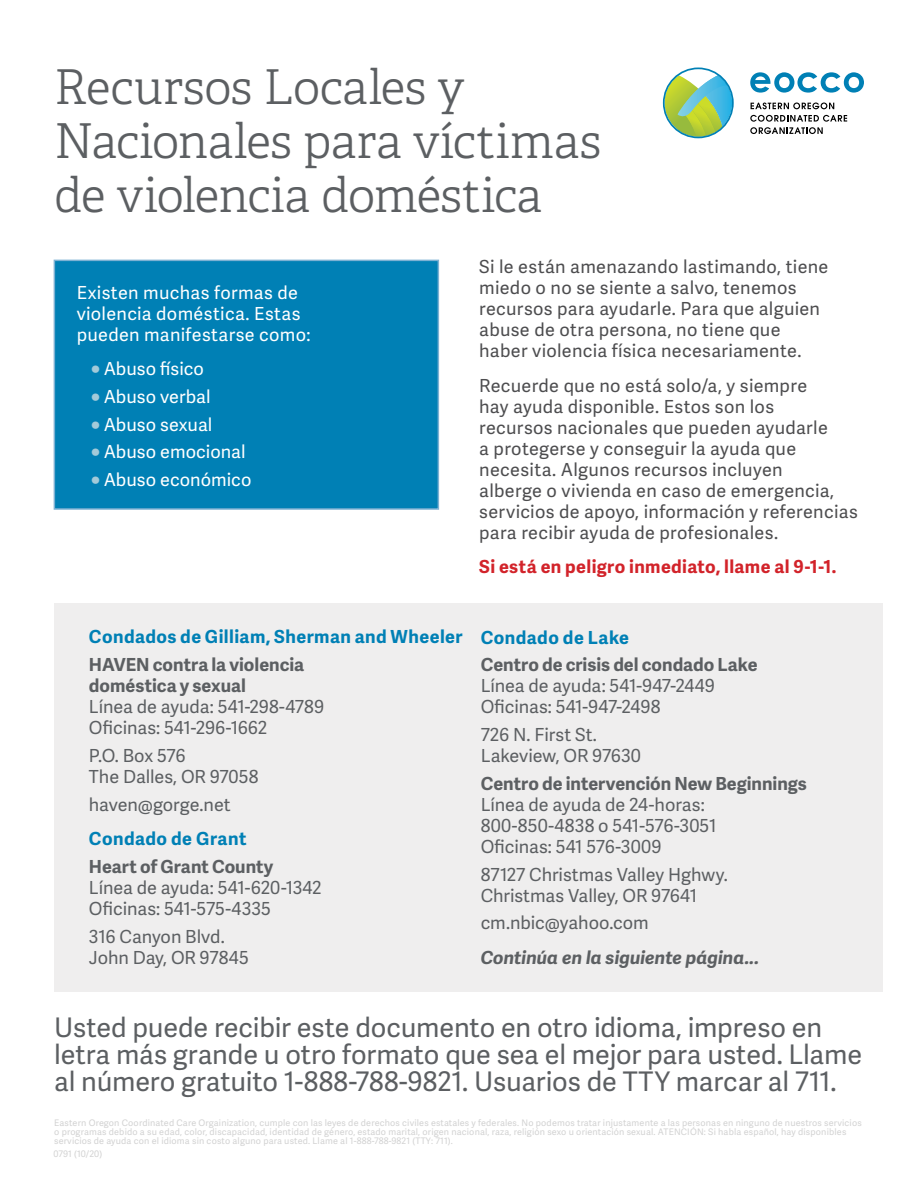
<style>
.page{position:relative;width:918px;height:1188px;background:#fff}
.page>*{position:absolute;margin:0;border:0;box-sizing:border-box;transform-origin:0 0}
.t1{font:48px/54px "Adelle PE Lt";letter-spacing:-.01em;color:#5c5f62}
.t2{font:27px/27px "Adelle Sans";letter-spacing:-.005em;color:#5c5f62}
.t3{font:18px/21px "Adelle Sans";letter-spacing:.015em;color:#4d4d4f}
.t4{font:18px/21px "Adelle Sans";letter-spacing:-.005em;color:#5c5f62}
.t5{font:18px/21px "Adelle Sans";letter-spacing:.015em;color:#fff}
.t6{font:700 18px/21px "Adelle Sans";color:#5c5f62}
.t7{font:700 18px "Adelle Sans";letter-spacing:.025em;color:#0080b5}
.t8{font:700 18px "Adelle Sans";letter-spacing:.02em;color:#d2232a}
.t9{font:italic 700 18px "Adelle Sans";color:#5c5f62}
.t10{font:9px/9px "Adelle Sans";letter-spacing:.02em;color:#d2d2d2}
.s1{color:#a3cad9}
</style>
<div class="page">
<div style="left:54px;top:260px;width:385px;height:250px;background:#0080b5;border:2px solid #7db1d3"></div>
<svg style="left:663px;top:68px;width:71px;height:70px"></svg>
<svg style="left:750px;top:72px;width:114px;height:21px"></svg>
<svg style="left:751px;top:103px;width:83px;height:6px"></svg>
<svg style="left:750px;top:115px;width:97px;height:19px"></svg>
<div style="left:54px;top:603px;width:828px;height:388px;background:#efeeee"></div>
<h1 class="t1" style="left:54px;top:58px;width:549px">Recursos Locales y<br>Nacionales para víctimas de violencia doméstica</h1>
<p class="t5" style="left:77px;top:281px;width:235px">Existen muchas formas de violencia doméstica. Estas pueden manifestarse como:</p>
<p class="t5" style="left:90px;top:358px;width:115px"><span class="s1">○</span>Abuso físico</p>
<p class="t5" style="left:90px;top:386px;width:122px"><span class="s1">○</span>Abuso verbal</p>
<p class="t5" style="left:90px;top:413px;width:124px"><span class="s1">○</span>Abuso sexual</p>
<p class="t5" style="left:90px;top:441px;width:157px"><span class="s1">○</span>Abuso emocional</p>
<p class="t5" style="left:90px;top:469px;width:163px"><span class="s1">○</span>Abuso económico</p>
<p class="t3" style="left:479px;top:256px;width:351px">Si le están amenazando lastimando, tiene miedo o no se siente a salvo, tenemos recursos para ayudarle. Para que alguien abuse de otra persona, no tiene que haber violencia física necesariamente.</p>
<p class="t3" style="left:479px;top:374px;width:380px">Recuerde que no está solo/a, y siempre<br>hay ayuda disponible. Estos son los<br>recursos nacionales que pueden ayudarle<br>a protegerse y conseguir la ayuda que necesita. Algunos recursos incluyen<br>alberge o vivienda en caso de emergencia, servicios de apoyo, información y referencias para recibir ayuda de profesionales.</p>
<p class="t8" style="left:479px;top:554px;width:359px">Si está en peligro inmediato, llame al 9-1-1.</p>
<p class="t7" style="left:89px;top:624px;width:375px">Condados de Gilliam, Sherman and Wheeler</p>
<p class="t6" style="left:89px;top:654px;width:217px">HAVEN contra la violencia doméstica y sexual</p>
<p class="t4" style="left:89px;top:696px;width:237px">Línea de ayuda: 541-298-4789<br>Oficinas: 541-296-1662</p>
<p class="t4" style="left:89px;top:745px;width:171px">P.O. Box 576<br>The Dalles, OR 97058</p>
<p class="t4" style="left:89px;top:793px;width:143px">haven@gorge.net</p>
<p class="t7" style="left:89px;top:826px;width:159px">Condado de Grant</p>
<p class="t6" style="left:89px;top:855px;width:186px">Heart of Grant County</p>
<p class="t4" style="left:89px;top:877px;width:234px">Línea de ayuda: 541-620-1342<br>Oficinas: 541-575-4335</p>
<p class="t4" style="left:89px;top:925px;width:161px">316 Canyon Blvd.<br>John Day, OR 97845</p>
<p class="t7" style="left:481px;top:624px;width:150px">Condado de Lake</p>
<p class="t6" style="left:481px;top:654px;width:278px">Centro de crisis del condado Lake</p>
<p class="t4" style="left:481px;top:675px;width:236px">Línea de ayuda: 541-947-2449<br>Oficinas: 541-947-2498</p>
<p class="t4" style="left:481px;top:724px;width:162px">726 N. First St.<br>Lakeview, OR 97630</p>
<p class="t6" style="left:481px;top:772px;width:328px">Centro de intervención New Beginnings</p>
<p class="t4" style="left:481px;top:793px;width:237px">Línea de ayuda de 24-horas:<br>800-850-4838 o 541-576-3051<br>Oficinas: 541 576-3009</p>
<p class="t4" style="left:481px;top:863px;width:249px">87127 Christmas Valley Hghwy.<br>Christmas Valley, OR 97641</p>
<p class="t4" style="left:481px;top:912px;width:170px">cm.nbic@yahoo.com</p>
<p class="t9" style="left:481px;top:947px;width:280px">Continúa en la siguiente página...</p>
<h2 class="t2" style="left:54px;top:1013px;width:809px">Usted puede recibir este documento en otro idioma, impreso en letra más grande u otro formato que sea el mejor para usted. Llame al número gratuito 1-888-788-9821. Usuarios de TTY marcar al 711.</h2>
<p class="t10" style="left:54px;top:1118px;width:809px">Eastern Oregon Coordinated Care Orgainization, cumple con las leyes de derechos civiles estatales y federales. No podemos tratar injustamente a las personas en ninguno de nuestros servicios o programas debido a su edad, color, discapacidad, identidad de género, estado marital, origen nacional, raza, religión sexo u orientación sexual. ATENCIÓN: Si habla español, hay disponibles servicios de ayuda con el idioma sin costo alguno para usted. Llame al 1-888-788-9821 (TTY: 711).</p>
<p class="t10" style="left:54px;top:1149px;width:50px">0791 (10/20)</p>
</div>
